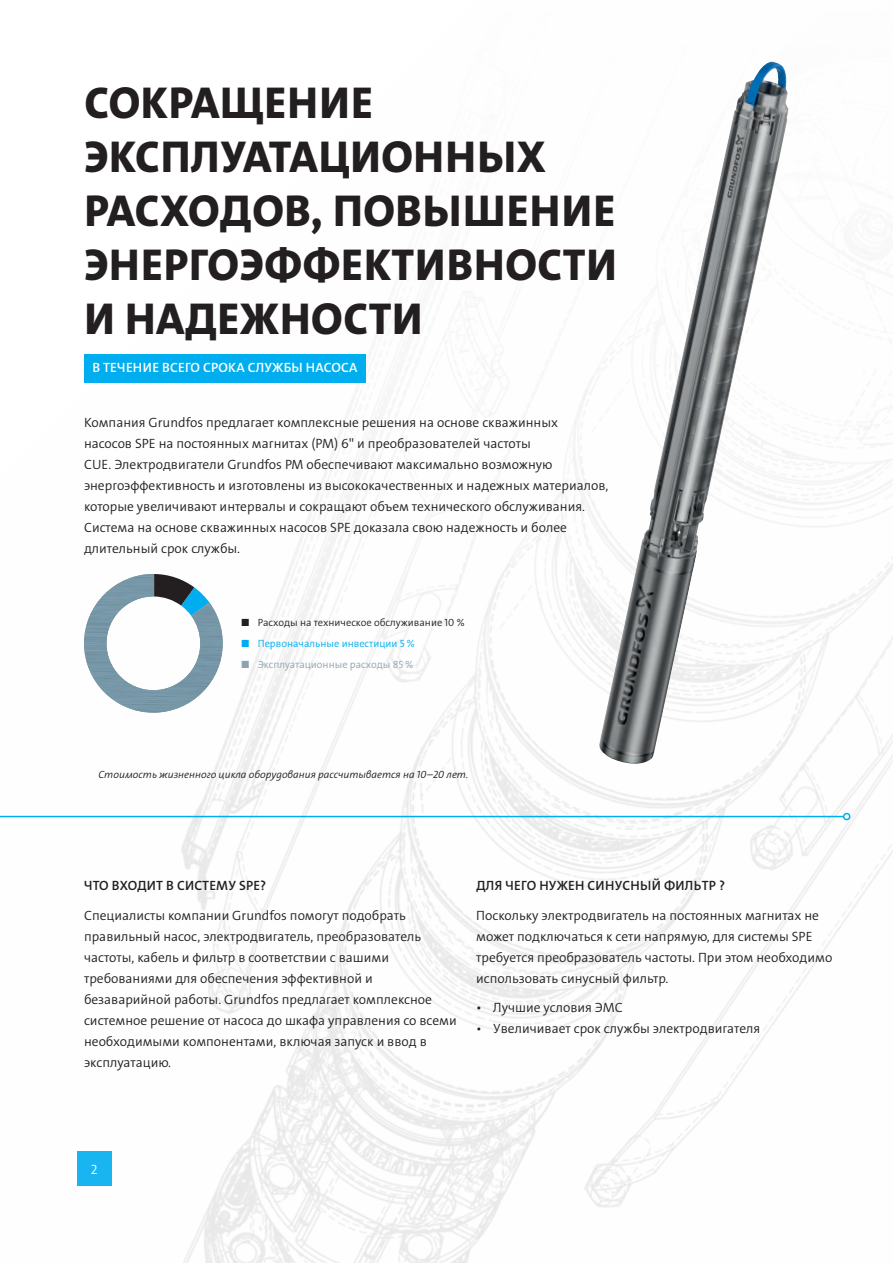
<style>
.page{position:relative;width:893px;height:1263px;background:#fff}
.page>*{position:absolute;margin:0;border:0;box-sizing:border-box;transform-origin:0 0}
.t1{font:45px/54px "Grundfos The Sans V2 OT 8 XB";letter-spacing:.015em;color:#231f20}
.t2{font:13.5px/21px "Grundfos The Sans V2 OT 4 SL";color:#231f20}
.t3{font:13.5px "Grundfos The Sans V2 OT 6 SB";letter-spacing:.015em;color:#231f20}
.t4{font:13.5px "Grundfos The Sans V2 OT 6 SB";letter-spacing:.015em;color:#fff}
.t5{font:13.5px "Grundfos The Sans V2 OT 4 SL";color:#fff}
.t6{font:10.5px "Grundfos The Sans V2 OT 4 SL Italic";color:#231f20}
.t7{font:10.5px "Grundfos The Sans V2 OT 4 SL";color:#231f20}
.t8{font:10.5px "Grundfos The Sans V2 OT 4 SL";color:#00aeef}
.t9{font:10.5px "Grundfos The Sans V2 OT 4 SL";color:#8ca3b0}
.s1{font-family:"Open Sans"}
</style>
<div class="page">
<img style="left:0;top:61px;width:893px;height:1202px">
<div style="left:84px;top:354px;width:282px;height:28px;background:#00aeef"></div>
<hr style="left:0;top:816px;width:844px;height:1px;background:#00aeef">
<div style="left:843px;top:813px;width:7px;height:7px;border:2px solid #00aeef;border-radius:50%"></div>
<svg style="left:84px;top:574px;width:139px;height:139px"></svg>
<img style="left:599px;top:62px;width:190px;height:702px">
<h1 class="t1" style="left:84px;top:76px;width:534px">СОКРАЩЕНИЕ<br>ЭКСПЛУАТАЦИОННЫХ<br>РАСХОДОВ, ПОВЫШЕНИЕ<br>ЭНЕРГОЭФФЕКТИВНОСТИ<br>И НАДЕЖНОСТИ</h1>
<p class="t4" style="left:93px;top:359px;width:266px">В ТЕЧЕНИЕ ВСЕГО СРОКА СЛУЖБЫ НАСОСА</p>
<p class="t2" style="left:84px;top:412px;width:526px">Компания Grundfos предлагает комплексные решения на основе скважинных насосов SPE на постоянных магнитах (PM) 6<span class="s1">″</span> и преобразователей частоты<br>CUE. Электродвигатели Grundfos PM обеспечивают максимально возможную энергоэффективность и изготовлены из высококачественных и надежных материалов, которые увеличивают интервалы и сокращают объем технического обслуживания.<br>Система на основе скважинных насосов SPE доказала свою надежность и более длительный срок службы.</p>
<p class="t7" style="left:241px;top:616px;width:225px">■ Расходы на техническое обслуживание 10 %</p>
<p class="t8" style="left:241px;top:637px;width:175px">■ Первоначальные инвестиции 5 %</p>
<p class="t9" style="left:241px;top:658px;width:174px">■ Эксплуатационные расходы 85 %</p>
<p class="t6" style="left:98px;top:767px;width:371px">Стоимость жизненного цикла оборудования рассчитывается на 10–20 лет.</p>
<p class="t3" style="left:84px;top:877px;width:184px">ЧТО ВХОДИТ В СИСТЕМУ SPE?</p>
<p class="t2" style="left:84px;top:905px;width:374px">Специалисты компании Grundfos помогут подобрать правильный насос, электродвигатель, преобразователь частоты, кабель и фильтр в соответствии с вашими требованиями для обеспечения эффективной и безаварийной работы. Grundfos предлагает комплексное системное решение от насоса до шкафа управления со всеми необходимыми компонентами, включая запуск и ввод в эксплуатацию.</p>
<p class="t3" style="left:476px;top:877px;width:250px">ДЛЯ ЧЕГО НУЖЕН СИНУСНЫЙ ФИЛЬТР ?</p>
<p class="t2" style="left:476px;top:905px;width:358px">Поскольку электродвигатель на постоянных магнитах не может подключаться к сети напрямую, для системы SPE требуется преобразователь частоты. При этом необходимо использовать синусный фильтр.</p>
<p class="t2" style="left:476px;top:997px;width:148px">• Лучшие условия ЭМС</p>
<p class="t2" style="left:476px;top:1018px;width:286px">• Увеличивает срок службы электродвигателя</p>
<p class="t5" style="left:91px;top:1160px;width:8px">2</p>
</div>
